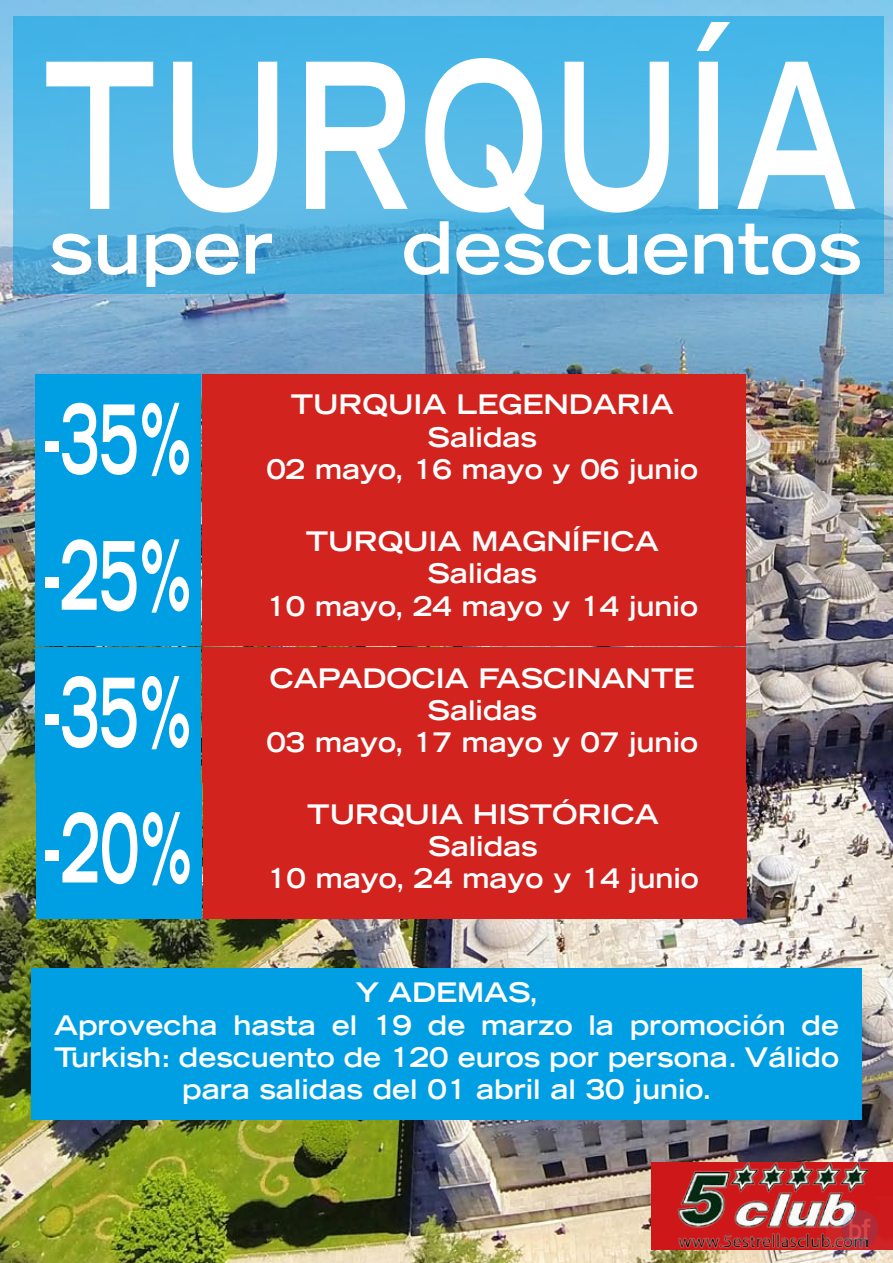
<style>
.page{position:relative;width:893px;height:1263px;background:#fff}
.page>*{position:absolute;margin:0;border:0;box-sizing:border-box;transform-origin:0 0}
.t1{font:700 expanded 202.5px "Trade Gothic LH";letter-spacing:.04em;color:#fff;scale:.67 1}
.t2{font:700 expanded 94.5px "Trade Gothic LH";color:#fff;scale:.57 1}
.t3{font:700 expanded 72px "Trade Gothic LH";color:#fff}
.t4{font:700 expanded 27px/32.4px "Trade Gothic LH";color:#fff;text-align:center}
</style>
<div class="page">
<img style="left:0;top:0;width:893px;height:1263px">
<div style="left:202px;top:511px;width:544px;height:135px;background:#d3231e"></div>
<div style="left:652px;top:1162px;width:241px;height:87px;background:#cd1719"></div>
<img style="left:673px;top:1162px;width:195px;height:94px">
<div style="left:35px;top:511px;width:166px;height:135px;background:#009fe3"></div>
<div style="left:202px;top:647px;width:544px;height:135px;background:#d3231e"></div>
<div style="left:35px;top:647px;width:166px;height:135px;background:#009fe3"></div>
<div style="left:203px;top:783px;width:544px;height:135px;background:#d3231e"></div>
<div style="left:36px;top:783px;width:166px;height:135px;background:#009fe3"></div>
<div style="left:202px;top:374px;width:544px;height:135px;background:#d3231e"></div>
<div style="left:35px;top:374px;width:166px;height:135px;background:#009fe3"></div>
<div style="left:31px;top:968px;width:831px;height:152px;background:#009fe3"></div>
<svg style="left:13px;top:16px;width:870px;height:277px;background:#4eb4e3"></svg>
<img style="left:826px;top:1196px;width:67px;height:67px">
<h1 class="t1" style="left:44px;top:4px;width:1214px">TURQUÍA</h1>
<h3 class="t3" style="left:49px;top:201px;width:225px">super</h3>
<h3 class="t3" style="left:402px;top:201px;width:461px">descuentos</h3>
<h2 class="t2" style="left:43px;top:377px;width:265px">-35%</h2>
<h2 class="t2" style="left:43px;top:514px;width:265px">-25%</h2>
<h2 class="t2" style="left:43px;top:651px;width:265px">-35%</h2>
<h2 class="t2" style="left:43px;top:787px;width:265px">-20%</h2>
<p class="t4" style="left:291px;top:388px;width:385px">TURQUIA LEGENDARIA<br>Salidas</p>
<p class="t4" style="left:266px;top:453px;width:433px">02 mayo, 16 mayo y 06 junio</p>
<p class="t4" style="left:306px;top:524px;width:355px">TURQUIA MAGNÍFICA<br>Salidas</p>
<p class="t4" style="left:266px;top:589px;width:433px">10 mayo, 24 mayo y 14 junio</p>
<p class="t4" style="left:270px;top:661px;width:426px">CAPADOCIA FASCINANTE<br>Salidas</p>
<p class="t4" style="left:266px;top:726px;width:433px">03 mayo, 17 mayo y 07 junio</p>
<p class="t4" style="left:307px;top:797px;width:353px">TURQUIA HISTÓRICA<br>Salidas</p>
<p class="t4" style="left:267px;top:862px;width:433px">10 mayo, 24 mayo y 14 junio</p>
<p class="t4" style="left:54px;top:976px;width:786px">Y ADEMAS,<br>Aprovecha hasta el 19 de marzo la promoción de Turkish: descuento de 120 euros por persona. Válido para salidas del 01 abril al 30 junio.</p>
</div>
